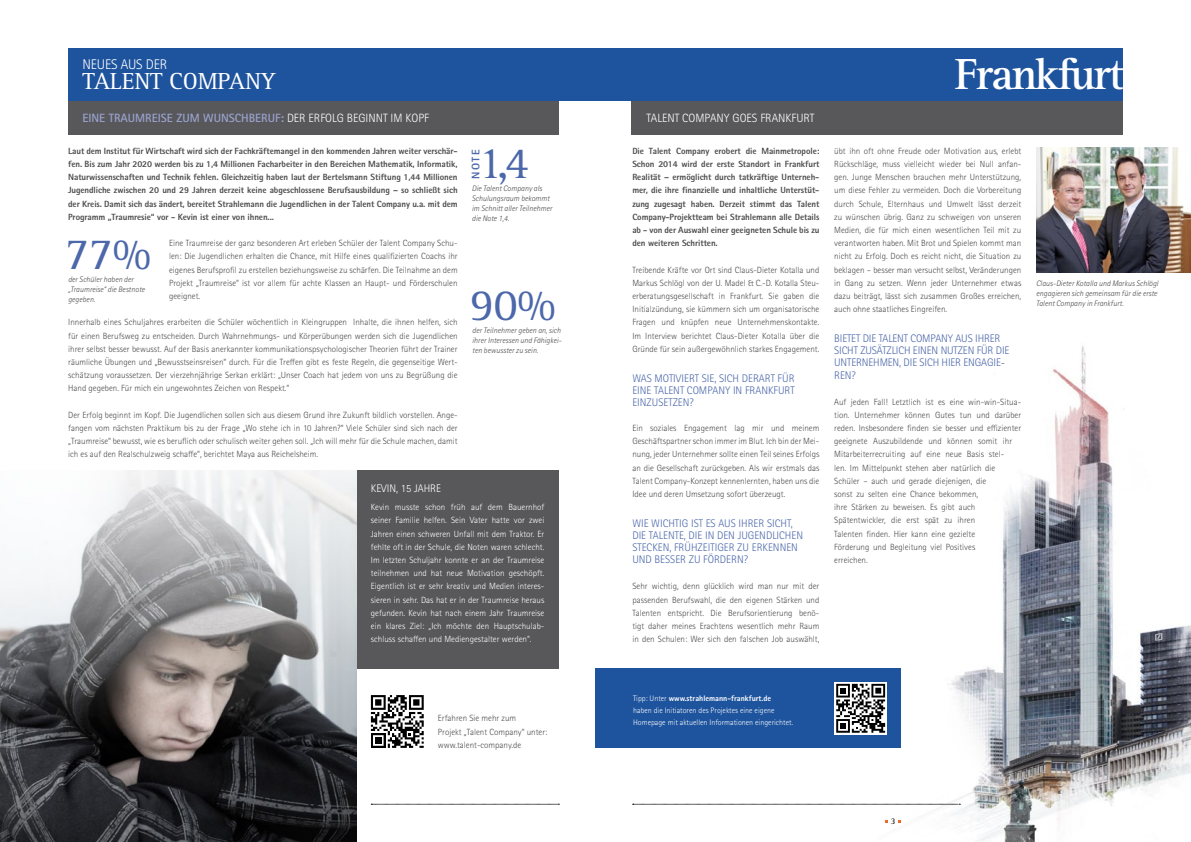
<style>
.page{position:relative;width:1191px;height:842px;background:#fff}
.page>*{position:absolute;margin:0;border:0;box-sizing:border-box;transform-origin:0 0}
.t1{font:46px "Rotis Serif";color:#4c68ab}
.t2{font:700 45px "Rotis Serif";letter-spacing:-.05em;color:#fff}
.t3{font:24px "Rotis Serif";letter-spacing:-.01em;color:#fff}
.t4{font:300 14px "Rotis Sans Serif Pro";letter-spacing:-.01em;color:#fff}
.t5{font:700 12px "Rotis Sans Serif Pro";color:#9aa2ce}
.t6{font:300 12px "Rotis Sans Serif Pro";color:#fff}
.t7{font:300 11px/12px "Rotis Sans Serif Pro";color:#4c68ab}
.t8{font:300 11px "Rotis Sans Serif Pro";color:#fff}
.t9{font:800 11px "Rotis Sans Serif Pro";color:#4c68ab}
.t10{font:300 9px/13.2px "Rotis Sans Serif Pro";color:#4b4b4d;text-align:justify}
.t11{font:800 9px/13.2px "Rotis Sans Serif Pro";letter-spacing:-.01em;color:#4b4b4d;text-align:justify}
.t12{font:300 9px/13.2px "Rotis Sans Serif Pro";color:#fff;text-align:justify}
.t13{font:9px "Rotis Serif";color:#000}
.t14{font:italic 300 8px/10px "Rotis Sans Serif Pro";color:#4b4b4d}
.t15{font:300 8px/12px "Rotis Sans Serif Pro";color:#fff}
.s1{font-weight:300;color:#fff}
.s2{font-weight:800}
</style>
<div class="page">
<img style="left:757px;top:147px;width:434px;height:695px">
<svg style="left:371px;top:804px;width:188px;height:1px"></svg>
<svg style="left:632px;top:804px;width:328px;height:1px"></svg>
<div style="left:632px;top:101px;width:491px;height:33px;background:#58585a"></div>
<div style="left:68px;top:48px;width:1055px;height:53px;background:#1e549e"></div>
<img style="left:1036px;top:148px;width:155px;height:125px">
<div style="left:357px;top:471px;width:201px;height:198px;background:#58585a"></div>
<img style="left:0;top:471px;width:357px;height:371px">
<div style="left:595px;top:669px;width:306px;height:79px;background:#1e549e"></div>
<svg style="left:834px;top:682px;width:53px;height:53px"></svg>
<svg style="left:836px;top:684px;width:49px;height:49px;background:#7c7c7c"></svg>
<div style="left:68px;top:101px;width:491px;height:33px;background:#58585a"></div>
<svg style="left:371px;top:695px;width:53px;height:53px"></svg>
<h3 class="t4" style="left:82px;top:57px;width:86px">N eues aus der</h3>
<h3 class="t3" style="left:82px;top:68px;width:195px">TALENT COMPANY</h3>
<h3 class="t5" style="left:82px;top:110px;width:347px">EINE TRAUMREISE ZUM WUNSCHBERUF: <span class="s1">Der Erfolg beginnt im Kopf</span></h3>
<p class="t11" style="left:68px;top:144px;width:391px">Laut dem Institut für Wirtschaft wird sich der Fachkräftemangel in den kommenden Jahren weiter verschär&shy;fen. Bis zum Jahr 2020 werden bis zu 1,4 Millionen Facharbeiter in den Bereichen Mathematik, Informatik, Naturwissenschaften und Technik fehlen. Gleichzeitig haben laut der Bertelsmann Stiftung 1,44 Millionen Jugendliche zwischen 20 und 29 Jahren derzeit keine abgeschlossene Berufsausbildung – so schließt sich der Kreis. Damit sich das ändert, bereitet Strahlemann die Jugendlichen in der Talent Company u.a. mit dem Programm „Traumresie“ vor - Kevin ist einer von ihnen...</p>
<h1 class="t1" style="left:65px;top:227px;width:87px">77%</h1>
<p class="t14" style="left:68px;top:274px;width:78px">der Schüler haben der „Traumreise“ die Bestnote gegeben.</p>
<p class="t10" style="left:169px;top:237px;width:290px">Eine Traumreise der ganz besonderen Art erleben Schüler der Talent Company Schu&shy;len: Die Jugendlichen erhalten die Chance, mit H ilfe eines qualifizierten Coachs ihr eigenes Berufsprofil zu erstellen beziehungsweise zu schärfen. Die Teilnahme an dem Projekt „Traumreise“ ist vor allem für achte Klassen an Haupt- und Förderschulen geeignet.</p>
<p class="t10" style="left:68px;top:316px;width:391px">I nnerhalb eines Schuljahres erarbeiten die Schüler wöchentlich in Kleingruppen I nhalte, die ihnen helfen, sich für einen Berufsweg zu entscheiden. Durch Wahrnehmungs- und Körperübungen werden sich die Jugendlichen ihrer selbst besser bewusst. Auf der Basis anerkannter kommunikationspsychologischer Theorien führt der Trainer räumliche Ü bungen und „Bewusstseinsreisen“ durch. Für die Treffen gibt es feste Regeln, die gegenseitige Wert&shy;schätzung voraussetzen. Der vierzehnjährige Serkan erklärt: „U nser Coach hat jedem von uns zu Begrüßung die Hand gegeben. Für mich ein ungewohntes Zeichen von Respekt.“</p>
<p class="t10" style="left:68px;top:408px;width:391px">Der Erfolg beginnt im Kopf. Die Jugendlichen sollen sich aus diesem Grund ihre Zukunft bildlich vorstellen. Ange&shy;fangen vom nächsten Praktikum bis zu der Frage „Wo stehe ich in 10 Jahren?“ Viele Schüler sind sich nach der „Traumreise“ bewusst, wie es beruflich oder schulisch weiter gehen soll. „Ich will mehr für die Schule machen, damit ich es auf den Realschulzweig schaffe“, berichtet Maya aus Reichelsheim.</p>
<h1 class="t1" style="left:478px;top:136px;width:52px">1,4</h1>
<p class="t9" style="left:469px;top:179px;width:31px;rotate:-90deg">NOTE</p>
<p class="t14" style="left:472px;top:183px;width:82px">Die Talent Company als<br>Schulungsraum bekommt im Schnitt aller Teilnehmer die Note 1,4.</p>
<h1 class="t1" style="left:470px;top:279px;width:87px">90%</h1>
<p class="t14" style="left:472px;top:325px;width:91px;text-align:justify">der Teilnehmer geben an, sich ihrer Interessen und Fähigkei&shy;ten bewusster zu sein.</p>
<p class="t8" style="left:371px;top:482px;width:72px">Kevin, 15 Jahre</p>
<p class="t12" style="left:371px;top:501px;width:175px">Kevin musste schon früh auf dem Bauernhof seiner Familie helfen. Sein Vater hatte vor zwei Jahren einen schweren U nfall mit dem Traktor. Er fehlte oft in der Schule, die Noten waren schlecht.<br>I m letzten Schuljahr konnte er an der Traumreise teilnehmen und hat neue Motivation geschöpft.<br>Eigentlich ist er sehr kreativ und Medien interes&shy;sieren in sehr. Das hat er in der Traumreise heraus gefunden. Kevin hat nach einem Jahr Traumreise ein klares Ziel: „Ich möchte den Hauptschulab&shy;schluss schaffen und Mediengestalter werden“.</p>
<p class="t10" style="left:438px;top:712px;width:111px;text-align:left">Erfahren Sie mehr zum<br>Projekt „Talent Company“ unter: www.talent-company.de</p>
<h3 class="t6" style="left:646px;top:111px;width:169px">Talent Company goes Frankfurt</h3>
<p class="t11" style="left:632px;top:144px;width:189px">Die Talent Company erobert die Mainmetropole:<br>Schon 2014 wird der erste Standort in Frankfurt Realität – ermöglicht durch tatkräftige Unterneh&shy;mer, die ihre finanzielle und inhaltliche Unterstüt&shy;zung zugesagt haben. Derzeit stimmt das Talent Company-Projektteam bei Strahlemann alle Details ab - von der Auswahl einer geeigneten Schule bis zu den weiteren Schritten.</p>
<p class="t10" style="left:632px;top:263px;width:189px">Treibende Kräfte vor Ort sind Claus-Dieter Kotalla und Markus Schlögl von der U. Madel &amp; C.-D. Kotalla Steu&shy;erberatungsgesellschaft in Frankfurt. Sie gaben die I nitialzündung, sie kümmern sich um organisatorische Fragen und knüpfen neue U nternehmenskontakte.<br>I m I nterview berichtet Claus-Dieter Kotalla über die Gründe für sein außergewöhnlich starkes Engagement.</p>
<p class="t7" style="left:632px;top:372px;width:164px;text-align:justify">Was motiviert Sie, sich derart für eine Talent Company in Frankfurt einzusetzen?</p>
<p class="t10" style="left:632px;top:421px;width:189px">Ein soziales Engagement lag mir und meinem Geschäftspartner schon immer im Blut. Ich bin der Mei&shy;nung, jeder U nternehmer sollte einen Teil seines Erfolgs an die Gesellschaft zurückgeben. Als wir erstmals das Talent Company-Konzept kennenlernten, haben uns die Idee und deren U msetzung sofort überzeugt.</p>
<p class="t7" style="left:632px;top:517px;width:172px">Wie wichtig ist es aus I hrer Sicht, die Talente, die in den Jugendlichen stecken, frühzeitiger zu erkennen und besser zu fördern?</p>
<p class="t10" style="left:632px;top:580px;width:189px">Sehr wichtig, denn glücklich wird man nur mit der passenden Berufswahl, die den eigenen Stärken und Talenten entspricht. Die Berufsorientierung benö&shy;tigt daher meines Erachtens wesentlich mehr Raum in den Schulen: Wer sich den falschen Job auswählt,</p>
<h2 class="t2" style="left:954px;top:48px;width:170px">Frankfurt</h2>
<p class="t10" style="left:834px;top:144px;width:189px">übt ihn oft ohne Freude oder Motivation aus, erlebt R ückschläge, muss vielleicht wieder bei N ull anfan&shy;gen. Junge Menschen brauchen mehr U nterstützung, um diese Fehler zu vermeiden. Doch die Vorbereitung durch Schule, Elternhaus und U mwelt lässt derzeit zu wünschen übrig. Ganz zu schweigen von unseren Medien, die für mich einen wesentlichen Teil mit zu verantworten haben. M it Brot und Spielen kommt man nicht zu Erfolg. Doch es reicht nicht, die Situation zu beklagen – besser man versucht selbst, Veränderungen in Gang zu setzen. Wenn jeder U nternehmer etwas dazu beiträgt, lässt sich zusammen Großes erreichen, auch ohne staatliches Eingreifen.</p>
<p class="t7" style="left:834px;top:332px;width:177px">Bietet die Talent Company aus I hrer<br>Sicht zusätzlich einen N utzen für die<br>U nternehmen, die sich hier engagie-</p>
<p class="t7" style="left:834px;top:370px;width:23px">ren?</p>
<p class="t10" style="left:834px;top:395px;width:188px;text-align:left">Auf jeden Fall! Letztlich ist es eine win-win-Situa&shy;tion. U nternehmer können Gutes tun und darüber reden. I nsbesondere finden sie besser und effizienter geeignete Auszubildende und können somit ihr<br>M itarbeiterrecruiting auf eine neue Basis stel-<br>len. I m M ittelpunkt stehen aber natürlich die Schüler – auch und gerade diejenigen, die<br>sonst zu selten eine Chance bekommen,<br>ihre Stärken zu beweisen. Es gibt auch Spätentwickler, die erst spät zu ihren<br>Talenten finden. H ier kann eine gezielte<br>Förderung und Begleitung viel Positives<br>erreichen.</p>
<p class="t14" style="left:1036px;top:278px;width:124px">Claus-Dieter Kotalla und Markus Schlögl engagieren sich gemeinsam für die erste<br>Talent Company in Frankfurt.</p>
<p class="t15" style="left:633px;top:692px;width:161px">Tipp: U nter <span class="s2">www.strahlemann-frankfurt.de<br></span>haben die I nitiatoren des Projektes eine eigene<br>Homepage mit aktuellen I nformationen eingerichtet.</p>
<p class="t13" style="left:891px;top:816px;width:6px">3</p>
</div>
